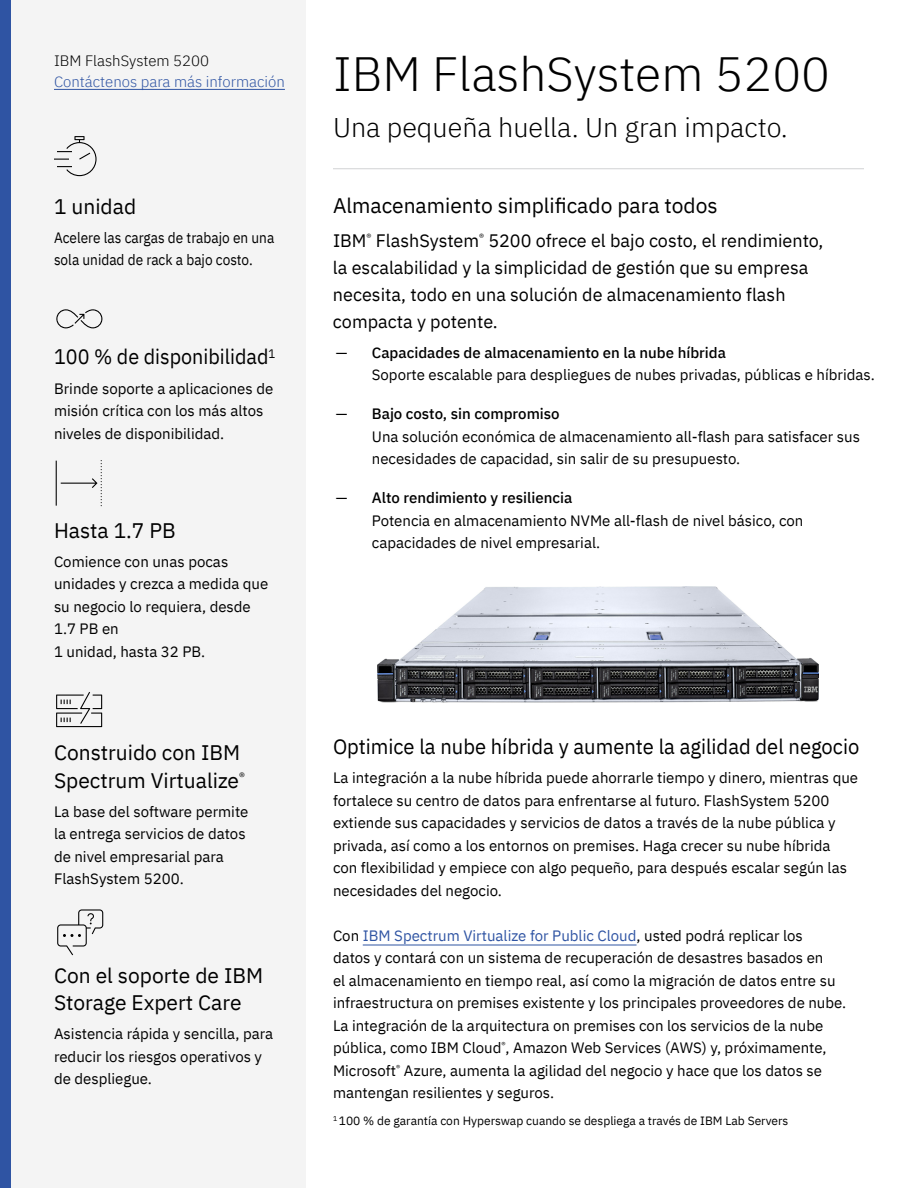
<style>
.page{position:relative;width:918px;height:1188px;background:#fff}
.page>*{position:absolute;margin:0;border:0;box-sizing:border-box;transform-origin:0 0}
.t1{font:300 48px "IBM Plex Sans";color:#000}
.t2{font:300 27px "IBM Plex Sans";color:#000}
.t3{font:21px/27px "IBM Plex Sans";color:#000}
.t4{font:21px "IBM Plex Sans";color:#000;scale:.96 1}
.t5{font:21px "IBM Plex Sans";color:#000;scale:.94 1}
.t6{font:18px/27px "IBM Plex Sans";color:#000}
.t7{font:15px/22.5px "IBM Plex Sans";color:#000}
.t8{font:15px/22.5px "IBM Plex Sans";color:#000;scale:.91 1}
.t9{font:300 15px "IBM Plex Sans";color:#2f54a3}
.t10{font:300 15px "IBM Plex Sans";color:#000}
.t11{font:12px "IBM Plex Sans";color:#000}
.s1{font-weight:500}
.s2{color:#2f54a3}
</style>
<div class="page">
<div style="left:0;top:0;width:306px;height:1188px;background:#f4f4f4"></div>
<div style="left:0;top:0;width:11px;height:1188px;background:#2f54a3"></div>
<hr style="left:54px;top:89px;width:231px;height:1px;background:#2f54a3">
<hr style="left:363px;top:945px;width:274px;height:1px;background:#2f54a3">
<img style="left:377px;top:586px;width:442px;height:117px">
<hr style="left:333px;top:168px;width:531px;height:1px;background:#d1d3d4">
<svg style="left:54px;top:136px;width:43px;height:40px"></svg>
<svg style="left:56px;top:309px;width:46px;height:19px"></svg>
<svg style="left:56px;top:460px;width:46px;height:46px"></svg>
<svg style="left:56px;top:692px;width:46px;height:35px"></svg>
<svg style="left:57px;top:909px;width:46px;height:46px"></svg>
<p class="t10" style="left:54px;top:49px;width:157px">IBM FlashSystem 5200</p>
<p class="t9" style="left:54px;top:71px;width:232px">Contáctenos para más información</p>
<h3 class="t3" style="left:54px;top:191px;width:84px">1 unidad</h3>
<p class="t8" style="left:54px;top:225px;width:244px">Acelere las cargas de trabajo en una sola unidad de rack a bajo costo.</p>
<h3 class="t5" style="left:54px;top:341px;width:237px">100 % de disponibilidad<sup>1</sup></h3>
<p class="t7" style="left:54px;top:376px;width:221px">Brinde soporte a aplicaciones de misión crítica con los más altos niveles de disponibilidad.</p>
<h3 class="t3" style="left:54px;top:515px;width:123px">Hasta 1.7 PB</h3>
<p class="t7" style="left:54px;top:549px;width:216px">Comience con unas pocas unidades y crezca a medida que su negocio lo requiera, desde<br>1.7 PB en<br>1 unidad, hasta 32 PB.</p>
<h3 class="t3" style="left:54px;top:738px;width:192px">Construido con IBM<br>Spectrum Virtualize<sup>®</sup></h3>
<p class="t7" style="left:54px;top:799px;width:196px">La base del software permite la entrega servicios de datos de nivel empresarial para<br>FlashSystem 5200.</p>
<h3 class="t3" style="left:54px;top:961px;width:211px">Con el soporte de IBM<br>Storage Expert Care</h3>
<p class="t7" style="left:54px;top:1022px;width:221px">Asistencia rápida y sencilla, para reducir los riesgos operativos y de despliegue.</p>
<h1 class="t1" style="left:333px;top:38px;width:498px">IBM FlashSystem 5200</h1>
<h2 class="t2" style="left:333px;top:107px;width:456px">Una pequeña huella. Un gran impacto.</h2>
<h3 class="t3" style="left:333px;top:191px;width:386px">Almacenamiento simplificado para todos</h3>
<p class="t6" style="left:333px;top:226px;width:492px">IBM<sup>®</sup> FlashSystem<sup>®</sup> 5200 ofrece el bajo costo, el rendimiento, la escalabilidad y la simplicidad de gestión que su empresa necesita, todo en una solución de almacenamiento flash compacta y potente.</p>
<p class="t7" style="left:372px;top:340px;width:504px;text-indent:-36px">— <span class="s1">Capacidades de almacenamiento en la nube híbrida<br></span>Soporte escalable para despliegues de nubes privadas, públicas e híbridas.</p>
<p class="t7" style="left:372px;top:402px;width:490px;text-indent:-36px">— <span class="s1">Bajo costo, sin compromiso<br></span>Una solución económica de almacenamiento all-flash para satisfacer sus necesidades de capacidad, sin salir de su presupuesto.</p>
<p class="t7" style="left:372px;top:486px;width:433px;text-indent:-36px">— <span class="s1">Alto rendimiento y resiliencia<br></span>Potencia en almacenamiento NVMe all-flash de nivel básico, con capacidades de nivel empresarial.</p>
<h3 class="t4" style="left:333px;top:730px;width:550px">Optimice la nube híbrida y aumente la agilidad del negocio</h3>
<p class="t7" style="left:333px;top:765px;width:527px">La integración a la nube híbrida puede ahorrarle tiempo y dinero, mientras que fortalece su centro de datos para enfrentarse al futuro. FlashSystem 5200 extiende sus capacidades y servicios de datos a través de la nube pública y privada, así como a los entornos on premises. Haga crecer su nube híbrida con flexibilidad y empiece con algo pequeño, para después escalar según las necesidades del negocio.</p>
<p class="t7" style="left:333px;top:923px;width:515px">Con <span class="s2">IBM Spectrum Virtualize for Public Cloud</span>, usted podrá replicar los<br>datos y contará con un sistema de recuperación de desastres basados en<br>el almacenamiento en tiempo real, así como la migración de datos entre su infraestructura on premises existente y los principales proveedores de nube.<br>La integración de la arquitectura on premises con los servicios de la nube pública, como IBM Cloud<sup>®</sup>, Amazon Web Services (AWS) y, próximamente, Microsoft<sup>®</sup> Azure, aumenta la agilidad del negocio y hace que los datos se mantengan resilientes y seguros.</p>
<p class="t11" style="left:333px;top:1111px;width:457px"><sup>1</sup> 100 % de garantía con Hyperswap cuando se despliega a través de IBM Lab Servers</p>
</div>
